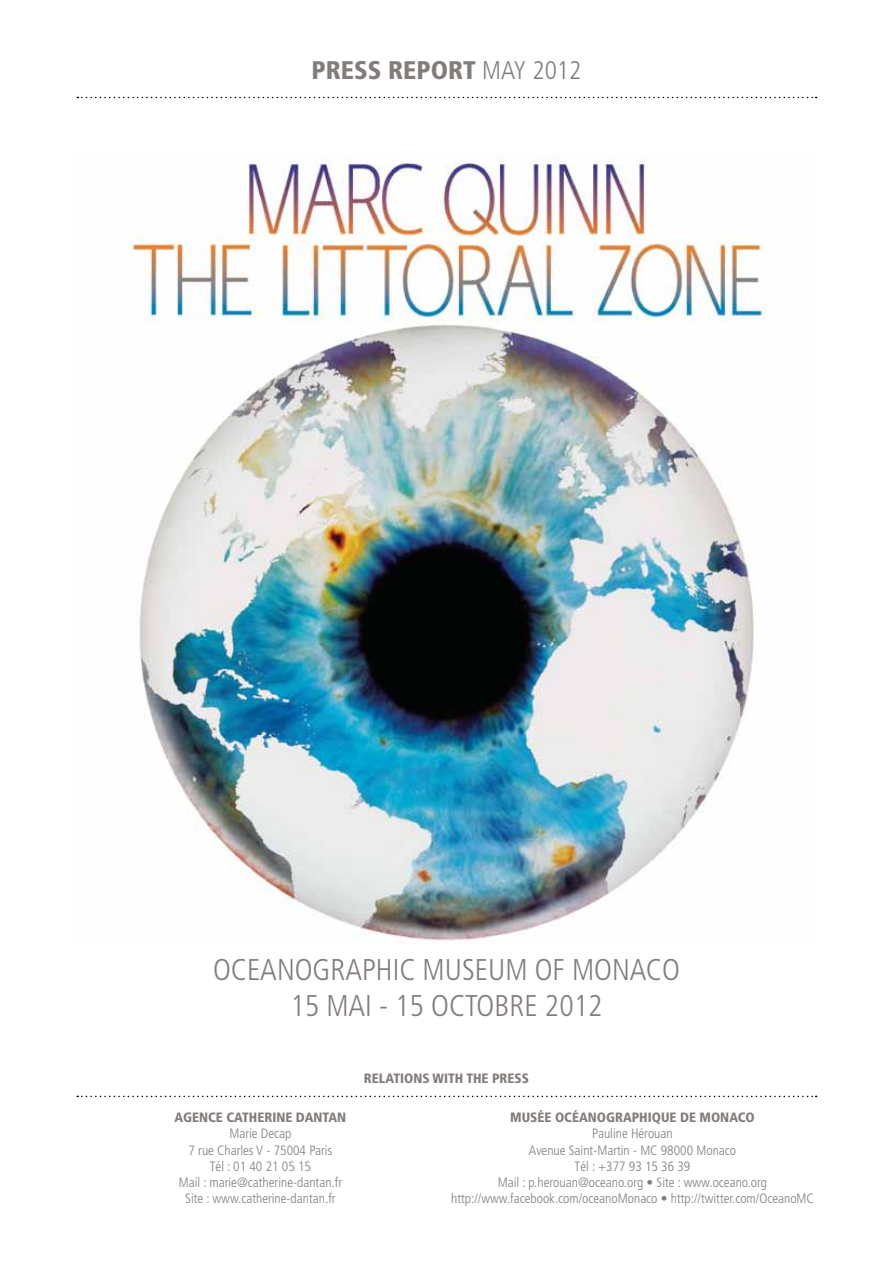
<style>
.page{position:relative;width:893px;height:1263px;background:#fff}
.page>*{position:absolute;margin:0;border:0;box-sizing:border-box;transform-origin:0 0}
.t1{font:300 condensed 30px/36px "Frutiger";color:#827d7b;text-align:center}
.t2{font:900 condensed 25.5px "Frutiger";color:#827d7b}
.t3{font:300 condensed 13.5px/16.2px "Frutiger";color:#827d7b;text-align:center}
.t4{font:900 condensed 13.5px "Frutiger";color:#827d7b}
.s1{font-weight:300}
</style>
<div class="page">
<img style="left:127px;top:150px;width:639px;height:791px">
<svg style="left:77px;top:97px;width:740px;height:1px"></svg>
<svg style="left:77px;top:1096px;width:740px;height:1px"></svg>
<h2 class="t2" style="left:312px;top:54px;width:271px">PRESS REPORT <span class="s1">MAY 2012</span></h2>
<h1 class="t1" style="left:213px;top:952px;width:464px">Oceanographic Museum of Monaco<br>15 mai - 15 octobre 2012</h1>
<p class="t4" style="left:175px;top:1109px;width:173px">AGENCE CATHERINE DANTAN</p>
<p class="t3" style="left:179px;top:1126px;width:165px">Marie Decap<br>7 rue Charles V - 75004 Paris<br>Tél : 01 40 21 05 15<br>Mail : marie@catherine-dantan.fr<br>Site : www.catherine-dantan.fr</p>
<p class="t4" style="left:364px;top:1070px;width:137px">RELATIONS WITH THE PRESS</p>
<p class="t4" style="left:510px;top:1109px;width:245px">MUSÉE OCÉANOGRAPHIQUE DE MONACO</p>
<p class="t3" style="left:451px;top:1126px;width:364px">Pauline Hérouan<br>Avenue Saint-Martin - MC 98000 Monaco<br>Tél : +377 93 15 36 39<br>Mail : p.herouan@oceano.org • Site : www.oceano.org http://www.facebook.com/oceanoMonaco • http://twitter.com/OceanoMC</p>
</div>
